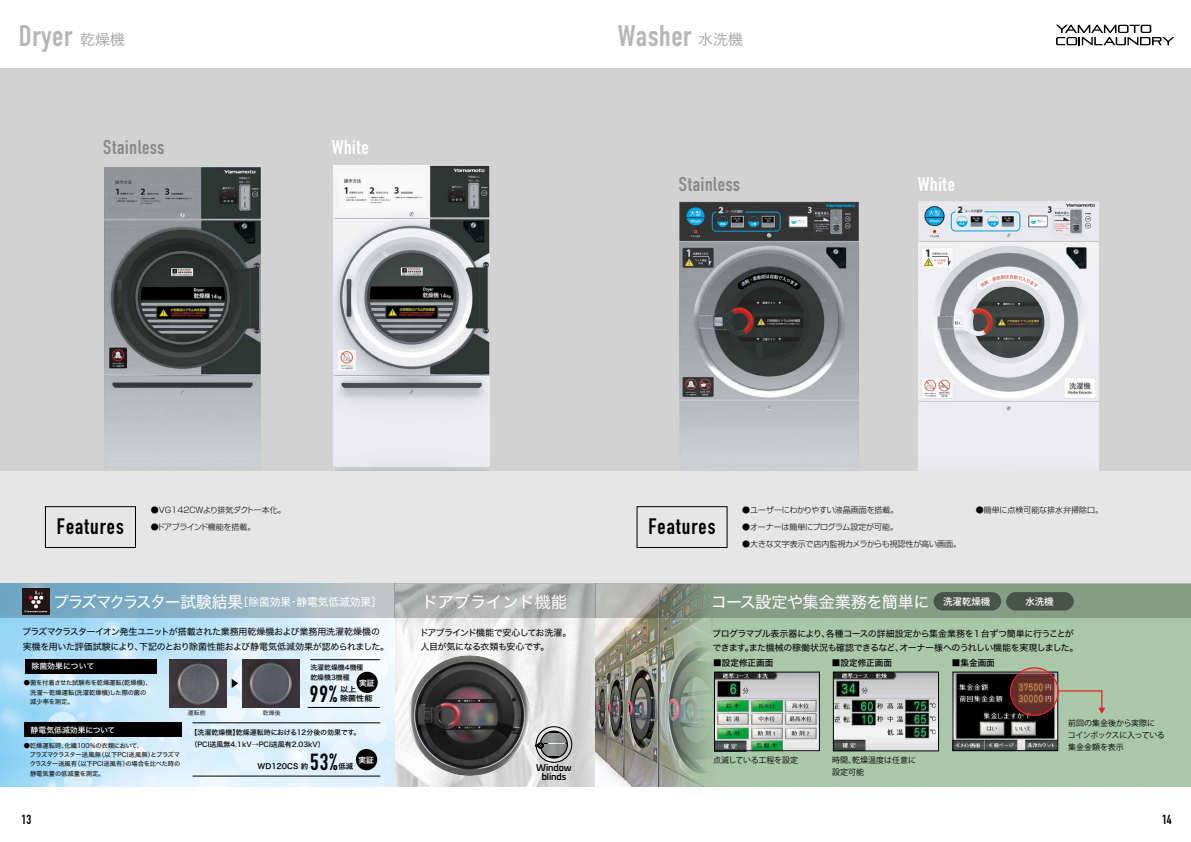
<style>
.page{position:relative;width:1191px;height:842px;background:#fff}
.page>*{position:absolute;margin:0;border:0;box-sizing:border-box;transform-origin:0 0}
.t1{font:29.9px "DIN Condensed";color:#b5b6b6}
.t2{font:700 23px "DIN Condensed";color:#000}
.t3{font:700 22px "DIN Condensed";letter-spacing:.05em;color:#000}
.t4{font:20px "DIN Condensed";color:#898989}
.t5{font:20px "DIN Condensed";color:#fff}
.t6{font:16.1px "Hira Kaku Std W4";letter-spacing:-.03em;color:#fff}
.t7{font:16.1px "Hira Kaku Std W4";color:#fff}
.t8{font:15px "Hira Kaku Std W3";color:#9fa0a0}
.t9{font:700 13px "DIN Condensed";color:#000}
.t10{font:11px "Hira Kaku Std W4";color:#fff}
.t11{font:9.6px "Koz Go Pr 6 N";color:#000;scale:1.04 1}
.t12{font:500 9.4px "Koz Go Pr 6 N";color:#fff}
.t13{font:9px/14.2px "Hira Kaku Std W4";letter-spacing:-.045em;color:#000}
.t14{font:9px/14.2px "Hira Kaku Std W4";letter-spacing:-.065em;color:#000}
.t15{font:500 9px/8.5px "Univia Pro";letter-spacing:-.01em;color:#000;text-align:center}
.t16{font:500 8.6px "Koz Go Pr 6 N";color:#000}
.t17{font:300 8px "Shin Go Pro";letter-spacing:-.02em;color:#000}
.t18{font:300 8px "Shin Go Pro";color:#000}
.t19{font:8px/12.2px "Koz Go Pr 6 N";letter-spacing:-.02em;color:#000}
.t20{font:8px/12.2px "Koz Go Pr 6 N";color:#000}
.t21{font:300 8px "Shin Go Pro";letter-spacing:-.045em;color:#000}
.t22{font:8px "Koz Go Pr 6 N";letter-spacing:-.03em;color:#000}
.t23{font:7.9px "Hira Kaku Std W5";color:#fff}
.t24{font:7.8px "Hira Kaku Std W6";color:#fff}
.t25{font:7.5px/9.4px "Hira Kaku Std W6";color:#000;scale:1.08 1}
.t26{font:7.4px "Hira Kaku Std W6";color:#000}
.t27{font:7px/11.3px "Hira Kaku Std W5";color:#000}
.t28{font:6.9px/9.8px "Hira Kaku Std W5";color:#000}
.t29{font:6.3px/9.9px "Hira Kaku Std W4";color:#000}
.t30{font:6.3px "Hira Kaku Std W4";letter-spacing:-.035em;color:#000}
.t31{font:5.9px "Hira Kaku Std W3";color:#000}
.s1{font-family:"Hira Kaku Std W3";font-size:15px;color:#9fa0a0}
.s2{font-size:16.1px}
</style>
<div class="page">
<img style="left:394px;top:618px;width:201px;height:168px">
<img style="left:595px;top:618px;width:10px;height:149px">
<img style="left:605px;top:618px;width:586px;height:168px">
<div style="left:0;top:68px;width:1191px;height:403px;background:#d3d2d2"></div>
<svg style="left:1056px;top:25px;width:118px;height:20px"></svg>
<div style="left:0;top:471px;width:1191px;height:113px;background:#e6e6e6"></div>
<img style="left:0;top:618px;width:394px;height:168px">
<div style="left:45px;top:506px;width:91px;height:42px;border:1px solid #000"></div>
<div style="left:637px;top:506px;width:90px;height:42px;border:1px solid #000"></div>
<div style="left:0;top:584px;width:394px;height:34px;background:linear-gradient(to right,#64a1c1,#bcc4c9)"></div>
<svg style="left:595px;top:584px;width:596px;height:34px;background:#899c88"></svg>
<img style="left:104px;top:166px;width:156px;height:304px">
<img style="left:333px;top:165px;width:157px;height:306px">
<img style="left:679px;top:202px;width:179px;height:254px">
<img style="left:918px;top:202px;width:180px;height:268px">
<div style="left:25px;top:659px;width:131px;height:15px;background:#000"></div>
<div style="left:24px;top:722px;width:157px;height:15px;background:#000"></div>
<img style="left:170px;top:659px;width:57px;height:48px">
<img style="left:242px;top:659px;width:58px;height:48px">
<div style="left:356px;top:672px;width:22px;height:21px;background:#000;border-radius:50%"></div>
<div style="left:356px;top:749px;width:21px;height:21px;background:#000;border-radius:50%"></div>
<hr style="left:310px;top:659px;width:70px;height:1px;background:#000">
<hr style="left:308px;top:707px;width:72px;height:1px;background:#000">
<hr style="left:193px;top:776px;width:187px;height:1px;background:#000">
<hr style="left:193px;top:723px;width:187px;height:1px;background:#000">
<img style="left:22px;top:588px;width:27px;height:27px">
<img style="left:954px;top:674px;width:102px;height:75px">
<div style="left:952px;top:672px;width:106px;height:79px;border:1px solid #000"></div>
<img style="left:716px;top:674px;width:101px;height:75px">
<div style="left:714px;top:672px;width:105px;height:79px;border:1px solid #000"></div>
<svg style="left:1010px;top:668px;width:48px;height:48px;background:#7b4136"></svg>
<div style="left:1010px;top:667px;width:48px;height:49px;border:1px solid #e51f22;border-radius:50%"></div>
<img style="left:835px;top:674px;width:101px;height:75px">
<div style="left:833px;top:672px;width:105px;height:79px;border:1px solid #000"></div>
<svg style="left:1056px;top:690px;width:49px;height:24px"></svg>
<div style="left:933px;top:592px;width:68px;height:18px;background:#475447;border-radius:9px"></div>
<div style="left:1006px;top:592px;width:67px;height:18px;background:#475447;border-radius:9px"></div>
<svg style="left:394px;top:584px;width:201px;height:34px;background:#aeafb0"></svg>
<img style="left:403px;top:649px;width:133px;height:134px">
<svg style="left:536px;top:727px;width:36px;height:35px"></svg>
<div style="left:535px;top:726px;width:37px;height:37px;border:1px solid #000;border-radius:50%"></div>
<div style="left:540px;top:731px;width:27px;height:27px;background:#000;border-radius:50%"></div>
<div style="left:540px;top:730px;width:28px;height:29px;border:1px solid #000;border-radius:50%"></div>
<svg style="left:535px;top:733px;width:32px;height:23px"></svg>
<h1 class="t1" style="left:19px;top:19px;width:56px">Dryer</h1>
<h3 class="t8" style="left:80px;top:28px;width:46px">乾燥機</h3>
<h3 class="t4" style="left:103px;top:136px;width:63px">Stainless</h3>
<h3 class="t5" style="left:332px;top:136px;width:39px">White</h3>
<h1 class="t1" style="left:618px;top:19px;width:127px">Washer <span class="s1">水洗機</span></h1>
<h3 class="t4" style="left:678px;top:173px;width:63px">Stainless</h3>
<h3 class="t5" style="left:918px;top:173px;width:39px">White</h3>
<h3 class="t3" style="left:57px;top:512px;width:69px">Features</h3>
<p class="t18" style="left:151px;top:503px;width:137px">●VG142CWより排気ダクト一本化。</p>
<p class="t21" style="left:151px;top:520px;width:106px">●ドアブラインド機能を搭載。</p>
<p class="t10" style="left:54px;top:593px;width:330px"><span class="s2">プラズマクラスター試験結果</span>［除菌効果・静電気低減効果］</p>
<p class="t13" style="left:22px;top:625px;width:368px">プラズマクラスターイオン発生ユニットが搭載された業務用乾燥機および業務用洗濯乾燥機の実機を用いた評価試験により、下記のとおり除菌性能および静電気低減効果が認められました。</p>
<p class="t25" style="left:340px;top:684px;width:31px">以上<br>除菌性能</p>
<p class="t23" style="left:32px;top:660px;width:64px">除菌効果について</p>
<p class="t28" style="left:310px;top:663px;width:55px">洗濯乾燥機4機種乾燥機3機種</p>
<p class="t11" style="left:229px;top:678px;width:11px">▶</p>
<p class="t24" style="left:359px;top:677px;width:17px">実証</p>
<p class="t29" style="left:24px;top:677px;width:129px">●菌を付着させた試験布を乾燥運転(乾燥機)、　洗濯～乾燥運転(洗濯乾燥機)した際の菌の　減少率を測定。</p>
<h2 class="t2" style="left:310px;top:678px;width:29px">99%</h2>
<p class="t23" style="left:31px;top:724px;width:86px">静電気低減効果について</p>
<p class="t29" style="left:24px;top:740px;width:121px">●乾燥運転時、化繊100％の衣類において、</p>
<p class="t30" style="left:30px;top:750px;width:152px">プラズマクラスター送風無（以下PCI送風無）とプラズマ</p>
<p class="t29" style="left:24px;top:759px;width:158px">　クラスター送風有（以下PCI送風有）の場合を比べた時の</p>
<p class="t29" style="left:24px;top:768px;width:82px">　静電気量の低減量を測定。</p>
<p class="t31" style="left:188px;top:708px;width:19px">運転前</p>
<p class="t31" style="left:263px;top:708px;width:19px">乾燥後</p>
<p class="t27" style="left:190px;top:727px;width:171px">【洗濯乾燥機】乾燥運転時における12分後の効果です。（PCI送風無4.1kV→PCI送風有2.03kV）</p>
<h2 class="t2" style="left:310px;top:746px;width:29px">53%</h2>
<p class="t24" style="left:358px;top:754px;width:17px">実証</p>
<p class="t26" style="left:257px;top:761px;width:97px">WD120CS 約　　　 低減</p>
<h3 class="t3" style="left:648px;top:512px;width:69px">Features</h3>
<p class="t17" style="left:742px;top:503px;width:158px">●ユーザーにわかりやすい液晶画面を搭載。</p>
<p class="t17" style="left:742px;top:520px;width:157px">●オーナーは簡単にプログラム設定が可能。</p>
<p class="t17" style="left:742px;top:537px;width:220px">●大きな文字表示で店内監視カメラからも視認性が高い画面。</p>
<p class="t18" style="left:976px;top:503px;width:129px">●簡単に点検可能な排水弁掃除口。</p>
<h3 class="t7" style="left:422px;top:590px;width:147px">ドアブラインド機能</h3>
<h3 class="t6" style="left:710px;top:589px;width:281px">コース設定や集金業務を簡単に <sup>洗濯乾燥機</sup></h3>
<p class="t12" style="left:1025px;top:596px;width:30px">水洗機</p>
<p class="t14" style="left:420px;top:625px;width:153px">ドアブラインド機能で安心してお洗濯。人目が気になる衣類も安心です。</p>
<p class="t13" style="left:712px;top:626px;width:368px">プログラマブル表示器により、各種コースの詳細設定から集金業務を１台ずつ簡単に行うことができます。また機械の稼働状況も確認できるなど、オーナー様へのうれしい機能を実現しました。</p>
<p class="t15" style="left:536px;top:763px;width:37px">Window blinds</p>
<p class="t16" style="left:713px;top:658px;width:62px">■設定修正画面</p>
<p class="t16" style="left:832px;top:658px;width:62px">■設定修正画面</p>
<p class="t16" style="left:952px;top:658px;width:44px">■集金画面</p>
<p class="t22" style="left:713px;top:756px;width:86px">点滅している工程を設定</p>
<p class="t20" style="left:832px;top:754px;width:85px">時間、乾燥温度は任意に設定可能</p>
<p class="t19" style="left:1068px;top:717px;width:98px">前回の集金後から実際にコインボックスに入っている集金金額を表示</p>
<h3 class="t9" style="left:22px;top:810px;width:11px">13</h3>
<h3 class="t9" style="left:1162px;top:810px;width:11px">14</h3>
</div>
